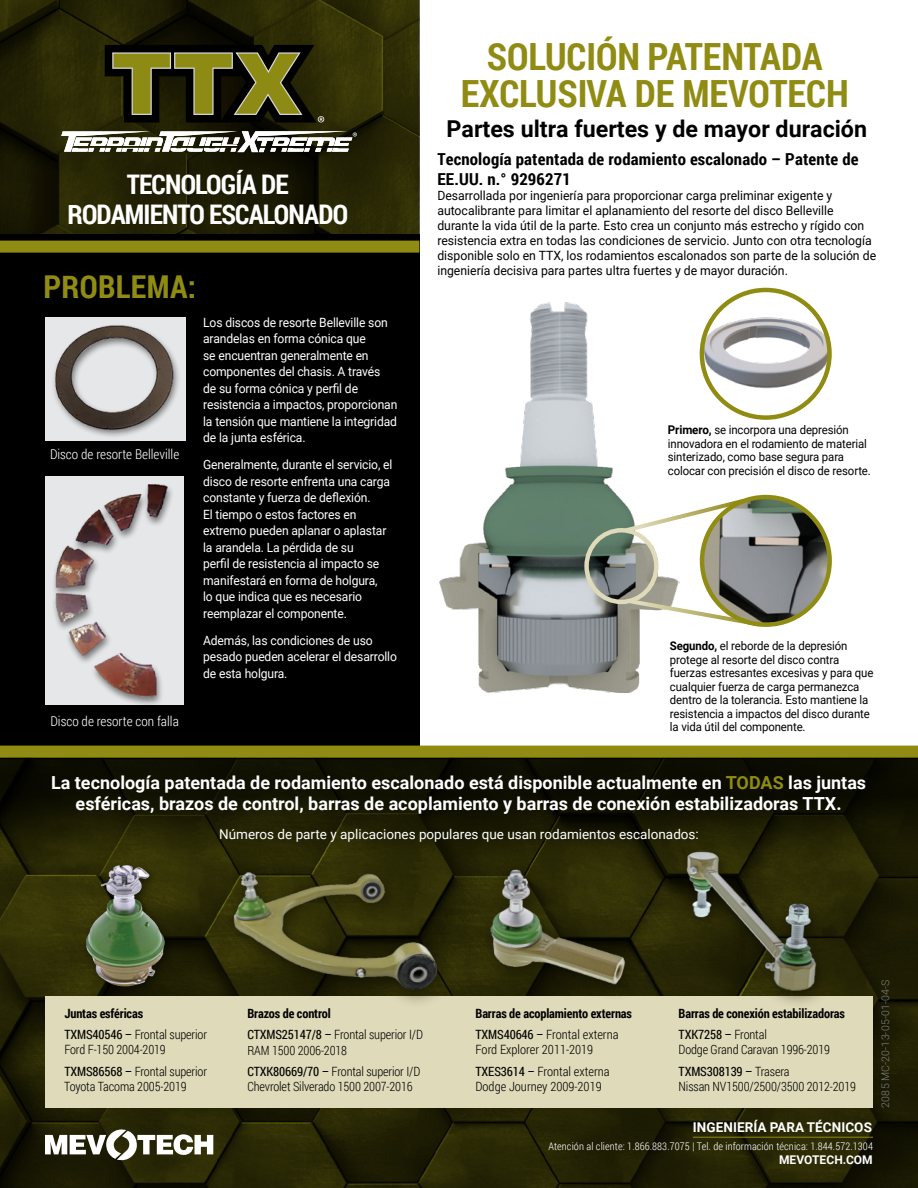
<style>
.page{position:relative;width:918px;height:1188px;background:#fff}
.page>*{position:absolute;margin:0;border:0;box-sizing:border-box;transform-origin:0 0}
.t1{font:700 37.5px/37.5px "Roboto Condensed";color:#908c13;text-align:center}
.t2{font:700 31.5px "Roboto Condensed";letter-spacing:.01em;color:#908c13}
.t3{font:700 27px/30px "Roboto Condensed";letter-spacing:-.03em;color:#fff;text-align:center}
.t4{font:700 23.25px "Roboto";color:#000}
.t5{font:700 18px/21.6px "Roboto";color:#fff;text-align:center}
.t6{font:700 16.5px/19.8px "Roboto Condensed";letter-spacing:.01em;color:#000}
.t7{font:13.5px "Roboto";color:#fff}
.t8{font:300 13.5px "Roboto Condensed";color:#fff}
.t9{font:700 13.5px "Roboto";letter-spacing:.005em;color:#fff}
.t10{font:12.75px/16.5px "Roboto";letter-spacing:-.01em;color:#fff;scale:.95 1}
.t11{font:12.75px/15px "Roboto";color:#000;scale:.96 1}
.t12{font:300 12.75px/15.3px "Roboto Condensed";letter-spacing:-.01em;color:#000}
.t13{font:700 12.75px "Roboto Condensed";letter-spacing:-.01em;color:#000}
.t14{font:12px/13.5px "Roboto";letter-spacing:-.01em;color:#000;scale:.95 1}
.t15{font:700 12px "Roboto";letter-spacing:.005em;color:#fff}
.t16{font:300 10.5px "Roboto Condensed";letter-spacing:.01em;color:#fff}
.t17{font:300 10.5px "Roboto";letter-spacing:.025em;color:#808285}
.s1{font-weight:700}
.s2{color:#908c13}
.s3{font-weight:400}
</style>
<div class="page">
<svg style="left:0;top:0;width:419px;height:234px;background:#242204"></svg>
<img style="left:439px;top:302px;width:240px;height:390px">
<div style="left:0;top:234px;width:419px;height:522px;background:#000"></div>
<div style="left:45px;top:317px;width:141px;height:124px;background:#e6e7e8"></div>
<svg style="left:105px;top:45px;width:219px;height:78px;background:#424114"></svg>
<svg style="left:61px;top:131px;width:296px;height:21px"></svg>
<img style="left:53px;top:325px;width:126px;height:112px">
<div style="left:45px;top:477px;width:139px;height:228px;background:#e6e7e8"></div>
<div style="left:51px;top:482px;width:124px;height:224px;background:#000;opacity:.5"></div>
<img style="left:52px;top:482px;width:121px;height:219px">
<img style="left:702px;top:307px;width:128px;height:82px">
<div style="left:700px;top:288px;width:132px;height:132px;border:4px solid #908c13;border-radius:50%"></div>
<svg style="left:621px;top:496px;width:127px;height:39px"></svg>
<svg style="left:625px;top:597px;width:133px;height:32px"></svg>
<div style="left:584px;top:528px;width:75px;height:76px;border:4px solid #dfdab9;border-radius:50%"></div>
<img style="left:703px;top:498px;width:125px;height:125px">
<div style="left:700px;top:495px;width:132px;height:132px;border:4px solid #908c13;border-radius:50%"></div>
<div style="left:0;top:241px;width:419px;height:12px;background:#908c13"></div>
<svg style="left:0;top:856px;width:918px;height:332px;background:#232204"></svg>
<div style="left:45px;top:996px;width:828px;height:112px;background:#dfdab9"></div>
<svg style="left:45px;top:1129px;width:168px;height:31px"></svg>
<svg style="left:0;top:758px;width:918px;height:98px;background:#151502"></svg>
<hr style="left:693px;top:1137px;width:180px;height:1px;background:#908c13">
<div style="left:0;top:746px;width:918px;height:12px;background:#908c13"></div>
<div style="left:81px;top:861px;width:93px;height:135px;background:#000;opacity:.5"></div>
<img style="left:84px;top:863px;width:83px;height:125px">
<div style="left:221px;top:862px;width:233px;height:147px;background:#000;opacity:.5"></div>
<img style="left:229px;top:851px;width:215px;height:147px">
<img style="left:454px;top:855px;width:205px;height:141px">
<div style="left:674px;top:841px;width:159px;height:169px;background:#000;opacity:.5"></div>
<img style="left:671px;top:850px;width:158px;height:143px">
<h1 class="t3" style="left:68px;top:168px;width:282px">TECNOLOGÍA DE<br>RODAMIENTO ESCALONADO</h1>
<p class="t2" style="left:44px;top:265px;width:154px">PROBLEMA:</p>
<p class="t8" style="left:50px;top:445px;width:131px">Disco de resorte Belleville</p>
<p class="t10" style="left:203px;top:314px;width:206px">Los discos de resorte Belleville son arandelas en forma cónica que<br>se encuentran generalmente en componentes del chasis. A través<br>de su forma cónica y perfil de resistencia a impactos, proporcionan la tensión que mantiene la integridad de la junta esférica.</p>
<p class="t10" style="left:203px;top:456px;width:201px">Generalmente, durante el servicio, el disco de resorte enfrenta una carga constante y fuerza de deflexión.<br>El tiempo o estos factores en extremo pueden aplanar o aplastar la arandela. La pérdida de su<br>perfil de resistencia al impacto se manifestará en forma de holgura,<br>lo que indica que es necesario reemplazar el componente.</p>
<p class="t10" style="left:203px;top:632px;width:206px">Además, las condiciones de uso pesado pueden acelerar el desarrollo de esta holgura.</p>
<p class="t8" style="left:50px;top:712px;width:130px">Disco de resorte con falla</p>
<h2 class="t1" style="left:461px;top:36px;width:390px">SOLUCIÓN PATENTADA<br>EXCLUSIVA DE MEVOTECH</h2>
<h3 class="t4" style="left:447px;top:113px;width:422px">Partes ultra fuertes y de mayor duración</h3>
<p class="t6" style="left:437px;top:149px;width:423px">Tecnología patentada de rodamiento escalonado – Patente de<br>EE.UU. n.° 9296271</p>
<p class="t11" style="left:437px;top:187px;width:459px">Desarrollada por ingeniería para proporcionar carga preliminar exigente y autocalibrante para limitar el aplanamiento del resorte del disco Belleville durante la vida útil de la parte. Esto crea un conjunto más estrecho y rígido con resistencia extra en todas las condiciones de servicio. Junto con otra tecnología disponible solo en TTX, los rodamientos escalonados son parte de la solución de ingeniería decisiva para partes ultra fuertes y de mayor duración.</p>
<p class="t14" style="left:668px;top:423px;width:215px"><span class="s1">Primero,</span> se incorpora una depresión innovadora en el rodamiento de material sinterizado, como base segura para colocar con precisión el disco de resorte.</p>
<p class="t14" style="left:670px;top:639px;width:216px"><span class="s1">Segundo,</span> el reborde de la depresión protege al resorte del disco contra fuerzas estresantes excesivas y para que cualquier fuerza de carga permanezca dentro de la tolerancia. Esto mantiene la resistencia a impactos del disco durante la vida útil del componente.</p>
<p class="t5" style="left:51px;top:771px;width:817px">La tecnología patentada de rodamiento escalonado está disponible actualmente en <span class="s2">TODAS</span> las juntas esféricas, brazos de control, barras de acoplamiento y barras de conexión estabilizadoras TTX.</p>
<p class="t7" style="left:219px;top:825px;width:481px">Números de parte y aplicaciones populares que usan rodamientos escalonados:</p>
<p class="t13" style="left:64px;top:1004px;width:80px">Juntas esféricas</p>
<p class="t12" style="left:64px;top:1027px;width:144px"><span class="s3">TXMS40546 –</span> Frontal superior<br>Ford F-150 2004-2019</p>
<p class="t12" style="left:64px;top:1063px;width:144px"><span class="s3">TXMS86568 –</span> Frontal superior<br>Toyota Tacoma 2005-2019</p>
<p class="t13" style="left:247px;top:1004px;width:85px">Brazos de control</p>
<p class="t12" style="left:247px;top:1027px;width:177px"><span class="s3">CTXMS25147/8 –</span> Frontal superior I/D<br>RAM 1500 2006-2018</p>
<p class="t12" style="left:247px;top:1063px;width:174px"><span class="s3">CTXK80669/70 –</span> Frontal superior I/D<br>Chevrolet Silverado 1500 2007-2016</p>
<p class="t13" style="left:679px;top:1004px;width:168px">Barras de conexión estabilizadoras</p>
<p class="t12" style="left:679px;top:1027px;width:153px"><span class="s3">TXK7258 –</span> Frontal<br>Dodge Grand Caravan 1996-2019</p>
<p class="t12" style="left:679px;top:1063px;width:179px"><span class="s3">TXMS308139 –</span> Trasera<br>Nissan NV1500/2500/3500 2012-2019</p>
<p class="t9" style="left:693px;top:1117px;width:181px">INGENIERÍA PARA TÉCNICOS</p>
<p class="t16" style="left:548px;top:1139px;width:326px">Atención al cliente: 1.866.883.7075 | Tel. de información técnica: 1.844.572.1304</p>
<p class="t15" style="left:779px;top:1151px;width:95px">MEVOTECH.COM</p>
<p class="t13" style="left:476px;top:1004px;width:158px">Barras de acoplamiento externas</p>
<p class="t12" style="left:476px;top:1027px;width:145px"><span class="s3">TXMS40646 –</span> Frontal externa<br>Ford Explorer 2011-2019</p>
<p class="t12" style="left:476px;top:1063px;width:136px"><span class="s3">TXES3614 –</span> Frontal externa<br>Dodge Journey 2009-2019</p>
<p class="t17" style="left:878px;top:1108px;width:129px;rotate:-90deg">802 5 MC-20-13-05-01-04-S</p>
</div>
